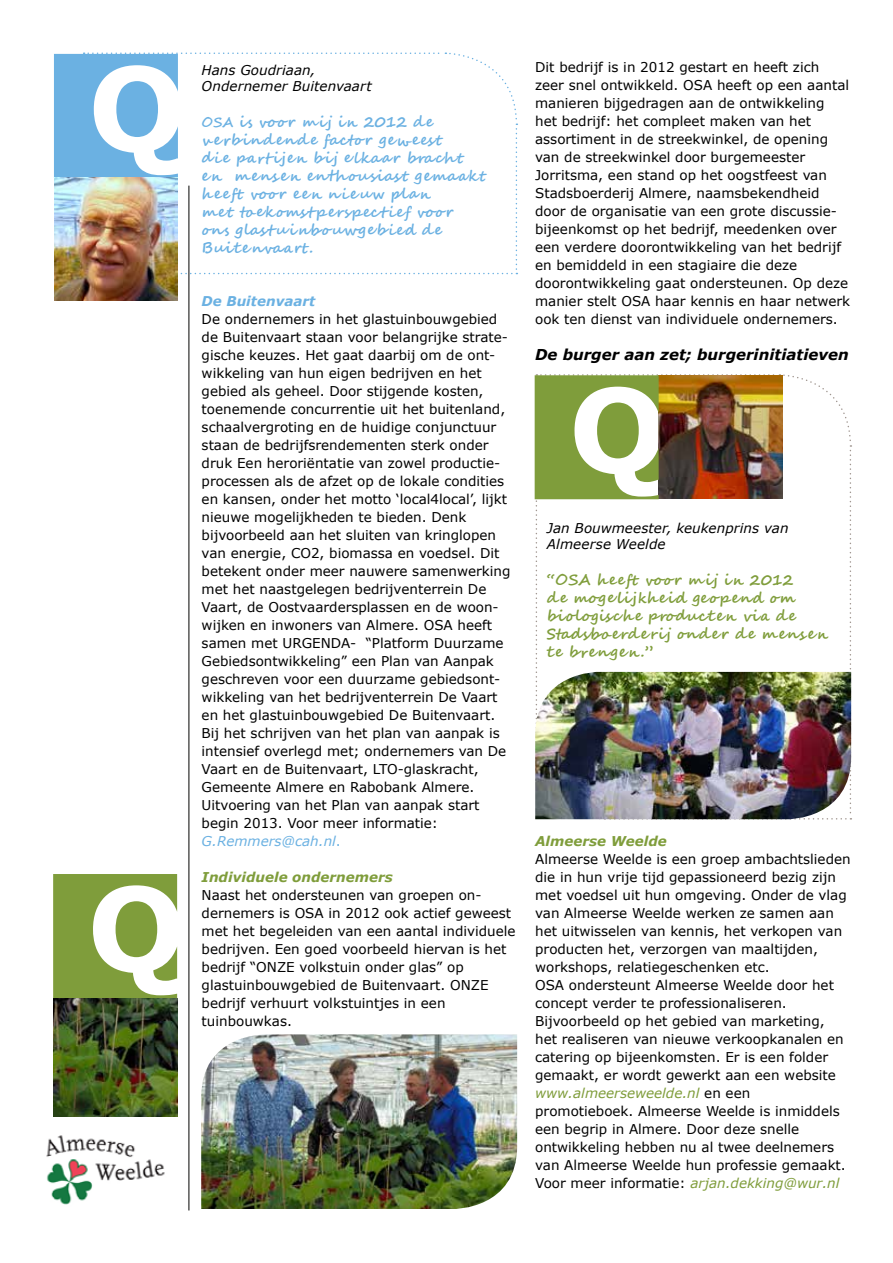
<style>
.page{position:relative;width:893px;height:1263px;background:#fff}
.page>*{position:absolute;margin:0;border:0;box-sizing:border-box;transform-origin:0 0}
.t1{font:700 15px/18px "Segoe Script";letter-spacing:.07em;color:#6bb1e2}
.t2{font:700 15px/18px "Segoe Script";letter-spacing:.07em;color:#7f9d3b}
.t3{font:italic 700 15px "Verdana";color:#000}
.t4{font:13.5px/18px "Verdana";color:#000}
.t5{font:italic 13.5px/16.2px "Verdana";letter-spacing:.005em;color:#000}
.t6{font:italic 700 13.5px "Verdana";color:#7f9d3b}
.t7{font:italic 700 13.5px "Verdana";color:#6bb1e2}
.s1{font-size:13.5px}
.s2{font-style:italic;color:#6bb1e2}
.s3{color:#6bb1e2}
.s4{font-style:italic;color:#7f9d3b}
</style>
<div class="page">
<img style="left:46px;top:1135px;width:119px;height:70px">
<img style="left:53px;top:998px;width:124px;height:118px">
<svg style="left:53px;top:874px;width:124px;height:124px"></svg>
<hr style="left:188px;top:186px;width:2px;height:1024px;background:#575756">
<svg style="left:54px;top:52px;width:464px;height:223px"></svg>
<img style="left:201px;top:1034px;width:316px;height:175px">
<img style="left:54px;top:178px;width:124px;height:122px">
<svg style="left:535px;top:374px;width:317px;height:446px"></svg>
<img style="left:535px;top:672px;width:316px;height:147px">
<p class="t5" style="left:202px;top:62px;width:172px">Hans Goudriaan,<br>Ondernemer Buitenvaart</p>
<p class="t1" style="left:202px;top:113px;width:285px"><span class="s1">OSA</span> is voor mij in 2012 de<br>v erbindende factor geweest<br>die partijen bij elkaar bracht en mensen enthousiast gemaakt heeft voor een nieuw plan<br>met toekomstperspectief voor<br>ons glastuinbouwgebied de<br>Buitenvaart.</p>
<p class="t7" style="left:202px;top:292px;width:115px">De Buitenvaart</p>
<p class="t4" style="left:202px;top:310px;width:310px">De ondernemers in het glastuinbouwgebied de Buitenvaart staan voor belangrijke strate&shy;gische keuzes. Het gaat daarbij om de ont&shy;wikkeling van hun eigen bedrijven en het gebied als geheel. Door stijgende kosten, toenemende concurrentie uit het buitenland, schaalvergroting en de huidige conjunctuur staan de bedrijfsrendementen sterk onder druk Een heroriëntatie van zowel productie&shy;processen als de afzet op de lokale condities en kansen, onder het motto ‘local4local’, lijkt nieuwe mogelijkheden te bieden. Denk bijvoorbeeld aan het sluiten van kringlopen van energie, CO2, biomassa en voedsel. Dit betekent onder meer nauwere samenwerking met het naastgelegen bedrijventerrein De Vaart, de Oostvaardersplassen en de woon&shy;wijken en inwoners van Almere. OSA heeft samen met URGENDA- “Platform Duurzame Gebiedsontwikkeling” een Plan van Aanpak geschreven voor een duurzame gebiedsont&shy;wikkeling van het bedrijventerrein De Vaart en het glastuinbouwgebied De Buitenvaart.<br>Bij het schrijven van het plan van aanpak is intensief overlegd met; ondernemers van De Vaart en de Buitenvaart, LTO-glaskracht, Gemeente Almere en Rabobank Almere.<br>Uitvoering van het Plan van aanpak start begin 2013. Voor meer informatie:<br><span class="s2">G.Remmers@cah.nl</span><span class="s3">.</span></p>
<p class="t6" style="left:202px;top:867px;width:193px">Individuele ondernemers</p>
<p class="t4" style="left:202px;top:886px;width:315px">Naast het ondersteunen van groepen on&shy;dernemers is OSA in 2012 ook actief geweest met het begeleiden van een aantal individuele bedrijven. Een goed voorbeeld hiervan is het bedrijf “ONZE volkstuin onder glas” op glastuinbouwgebied de Buitenvaart. ONZE bedrijf verhuurt volkstuintjes in een tuinbouwkas.</p>
<p class="t4" style="left:535px;top:58px;width:317px">Dit bedrijf is in 2012 gestart en heeft zich zeer snel ontwikkeld. OSA heeft op een aantal manieren bijgedragen aan de ontwikkeling<br>het bedrijf: het compleet maken van het assortiment in de streekwinkel, de opening van de streekwinkel door burgemeester Jorritsma, een stand op het oogstfeest van Stadsboerderij Almere, naamsbekendheid door de organisatie van een grote discussie&shy;bijeenkomst op het bedrijf, meedenken over een verdere doorontwikkeling van het bedrijf en bemiddeld in een stagiaire die deze doorontwikkeling gaat ondersteunen. Op deze manier stelt OSA haar kennis en haar netwerk ook ten dienst van individuele ondernemers.</p>
<p class="t3" style="left:535px;top:344px;width:315px">De burger aan zet; burgerinitiatieven</p>
<p class="t5" style="left:547px;top:519px;width:243px">Jan Bouwmeester, keukenprins van<br>Almeerse Weelde</p>
<p class="t2" style="left:547px;top:571px;width:283px">“OSA heeft voor mij in 2012<br>de mogelijkheid geopend om biologische producten via de<br>Stadsboerderij onder de mensen te brengen.”</p>
<p class="t6" style="left:535px;top:832px;width:133px">Almeerse Weelde</p>
<p class="t4" style="left:535px;top:850px;width:317px">Almeerse Weelde is een groep ambachtslieden die in hun vrije tijd gepassioneerd bezig zijn met voedsel uit hun omgeving. Onder de vlag van Almeerse Weelde werken ze samen aan het uitwisselen van kennis, het verkopen van producten het, verzorgen van maaltijden, workshops, relatiegeschenken etc.<br>OSA ondersteunt Almeerse Weelde door het concept verder te professionaliseren.<br>Bijvoorbeeld op het gebied van marketing,<br>het realiseren van nieuwe verkoopkanalen en catering op bijeenkomsten. Er is een folder gemaakt, er wordt gewerkt aan een website <span class="s4">www.almeerseweelde.nl</span> en een promotieboek. Almeerse Weelde is inmiddels een begrip in Almere. Door deze snelle ontwikkeling hebben nu al twee deelnemers van Almeerse Weelde hun professie gemaakt.<br>Voor meer informatie: <span class="s4">arjan.dekking@wur.nl</span></p>
</div>
